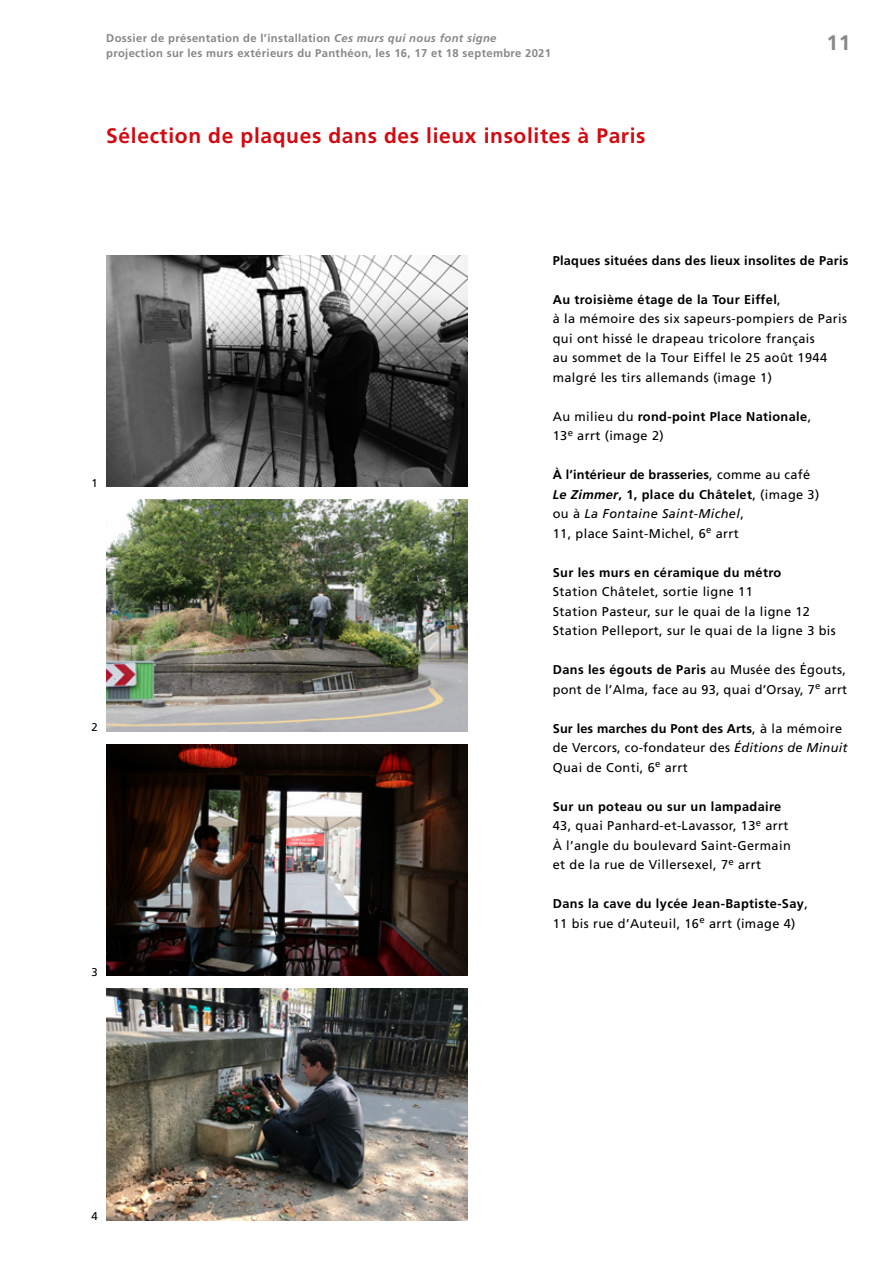
<style>
.page{position:relative;width:893px;height:1263px;background:#fff}
.page>*{position:absolute;margin:0;border:0;box-sizing:border-box;transform-origin:0 0}
.t1{font:700 21px "Frutiger LT";letter-spacing:.03em;color:#d20a11}
.t2{font:700 21px "Frutiger LT";color:#878787}
.t3{font:12.75px/19.5px "Frutiger LT";letter-spacing:.03em;color:#000}
.t4{font:700 12.75px/19.5px "Frutiger LT";letter-spacing:.03em;color:#000}
.t5{font:700 11.25px/15px "Frutiger LT";letter-spacing:.03em;color:#878787}
.t6{font:11.25px "Frutiger LT";color:#000}
.s1{font-style:italic}
.s2{font-weight:700}
.s3{font-weight:700;font-style:italic}
.s4{font-weight:400}
</style>
<div class="page">
<img style="left:106px;top:744px;width:362px;height:232px">
<img style="left:106px;top:500px;width:362px;height:231px">
<img style="left:106px;top:989px;width:362px;height:231px">
<img style="left:106px;top:255px;width:362px;height:232px">
<p class="t5" style="left:106px;top:31px;width:446px">Dossier de présentation de l’installation <span class="s1">Ces murs qui nous font signe </span>projection sur les murs extérieurs du Panthéon, les 16, 17 et 18 septembre 2021</p>
<h1 class="t2" style="left:826px;top:30px;width:25px">11</h1>
<h1 class="t1" style="left:106px;top:124px;width:541px">Sélection de plaques dans des lieux insolites à Paris</h1>
<p class="t6" style="left:92px;top:476px;width:8px">1</p>
<p class="t6" style="left:92px;top:721px;width:8px">2</p>
<p class="t6" style="left:92px;top:965px;width:8px">3</p>
<p class="t4" style="left:553px;top:251px;width:297px">Plaques situées dans des lieux insolites de Paris</p>
<p class="t3" style="left:553px;top:290px;width:296px"><span class="s2">Au troisième étage de la Tour Eiffel</span>,<br>à la mémoire des six sapeurs-pompiers de Paris qui ont hissé le drapeau tricolore français<br>au sommet de la Tour Eiffel le 25 août 1944 malgré les tirs allemands (image 1)</p>
<p class="t3" style="left:553px;top:407px;width:260px">Au milieu du <span class="s2">rond-point Place Nationale</span>,<br>13<sup>e</sup> arrt (image 2)</p>
<p class="t3" style="left:553px;top:465px;width:268px"><span class="s2">À l’intérieur de brasseries</span>, comme au café <span class="s3">Le Zimmer</span><span class="s2">, 1, place du Châtelet</span>, (image 3) ou à <span class="s1">La Fontaine Saint-Michel</span>,<br>11, place Saint-Michel, 6<sup>e</sup> arrt</p>
<p class="t4" style="left:553px;top:563px;width:230px">Sur les murs en céramique du métro</p>
<p class="t3" style="left:553px;top:582px;width:284px">Station Châtelet, sortie ligne 11<br>Station Pasteur, sur le quai de la ligne 12<br>Station Pelleport, sur le quai de la ligne 3 bis</p>
<p class="t3" style="left:553px;top:660px;width:296px"><span class="s2">Dans les égouts de Paris</span> au Musée des Égouts, pont de l’Alma, face au 93, quai d’Orsay, 7<sup>e</sup> arrt</p>
<p class="t3" style="left:553px;top:719px;width:296px"><span class="s2">Sur les marches du Pont des Arts</span>, à la mémoire de Vercors, co-fondateur des <span class="s1">Éditions de Minuit<br></span>Quai de Conti, 6<sup>e</sup> arrt</p>
<p class="t3" style="left:553px;top:797px;width:239px"><span class="s2">Sur un poteau ou sur un lampadaire </span>43, quai Panhard-et-Lavassor, 13<sup>e</sup> arrt À l’angle du boulevard Saint-Germain et de la rue de Villersexel, 7<sup>e</sup> arrt</p>
<p class="t4" style="left:553px;top:894px;width:257px">Dans la cave du lycée Jean-Baptiste-Say<span class="s4">,<br>11 bis rue d’Auteuil, 16</span><sup>e</sup> <span class="s4">arrt (image 4)</span></p>
<p class="t6" style="left:92px;top:1210px;width:8px">4</p>
</div>
